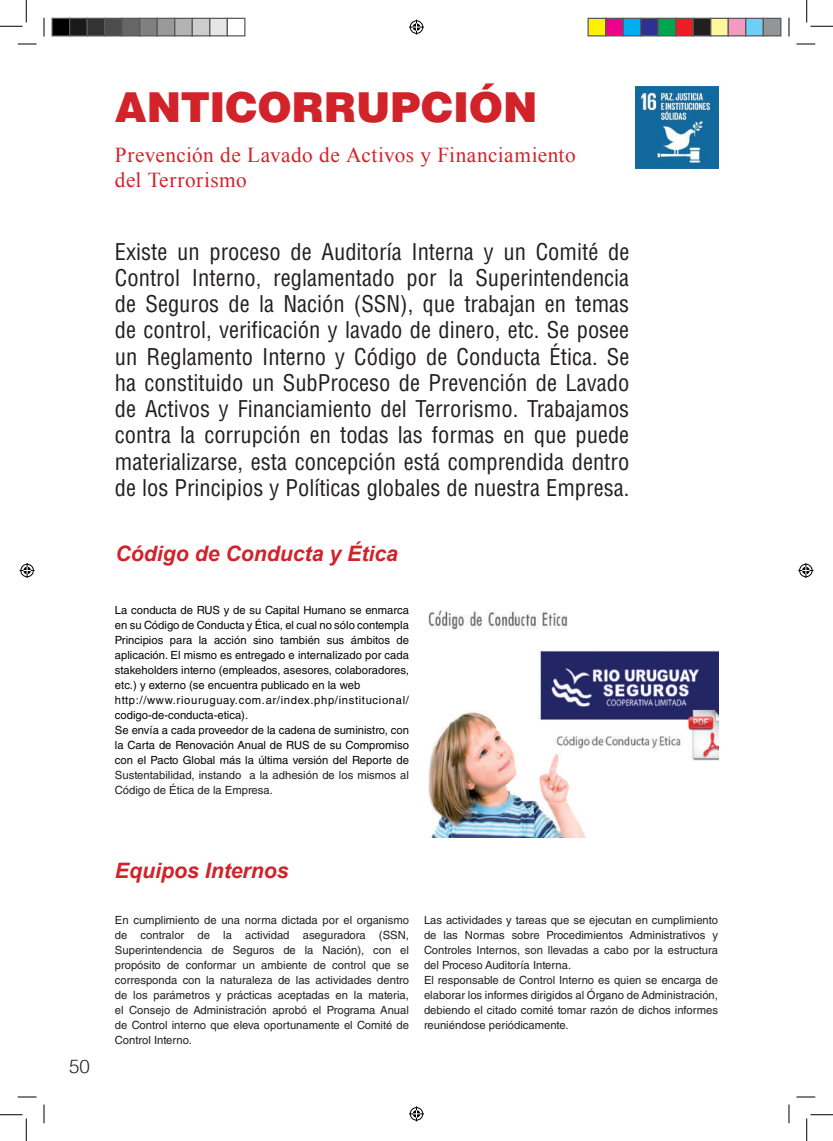
<style>
.page{position:relative;width:833px;height:1141px;background:#fff}
.page>*{position:absolute;margin:0;border:0;box-sizing:border-box;transform-origin:0 0}
.t1{font:900 41.25px "Helvetica LT Std";letter-spacing:-.005em;color:#d2222a}
.t2{font:condensed 22.5px/26.2px "Helvetica LT Std";color:#231f20;text-align:justify}
.t3{font:21.25px/25px "Times New Roman";letter-spacing:.02em;color:#d2222a}
.t4{font:italic 700 21.25px "Arial";color:#d1232a}
.t5{font:300 18.75px "Helvetica";color:#231f20}
.t6{font:11.25px/15px "Helvetica LT Std";color:#231f20}
.t7{font:11.25px/15px "Helvetica LT Std";color:#040503}
</style>
<div class="page">
<img style="left:428px;top:610px;width:289px;height:227px">
<img style="left:635px;top:86px;width:82px;height:83px">
<svg style="left:18px;top:43px;width:18px;height:2px"></svg>
<svg style="left:796px;top:43px;width:18px;height:2px"></svg>
<svg style="left:18px;top:1096px;width:18px;height:1px"></svg>
<svg style="left:796px;top:1096px;width:18px;height:1px"></svg>
<svg style="left:43px;top:18px;width:2px;height:18px"></svg>
<svg style="left:43px;top:1104px;width:2px;height:19px"></svg>
<svg style="left:788px;top:18px;width:1px;height:18px"></svg>
<svg style="left:788px;top:1104px;width:1px;height:19px"></svg>
<svg style="left:0;top:0;width:27px;height:27px"></svg>
<svg style="left:0;top:1114px;width:27px;height:26px"></svg>
<svg style="left:806px;top:0;width:26px;height:27px"></svg>
<svg style="left:806px;top:1114px;width:26px;height:26px"></svg>
<svg style="left:409px;top:20px;width:15px;height:15px"></svg>
<svg style="left:409px;top:1106px;width:15px;height:15px"></svg>
<svg style="left:20px;top:563px;width:15px;height:15px"></svg>
<svg style="left:798px;top:563px;width:14px;height:15px"></svg>
<div style="left:52px;top:18px;width:18px;height:18px;background:#000"></div>
<div style="left:51px;top:18px;width:19px;height:18px;border:1px solid #595959"></div>
<div style="left:70px;top:18px;width:17px;height:18px;background:#1a1a1a"></div>
<div style="left:69px;top:18px;width:19px;height:18px;border:1px solid #595959"></div>
<div style="left:87px;top:18px;width:18px;height:18px;background:#333"></div>
<div style="left:86px;top:18px;width:19px;height:18px;border:1px solid #595959"></div>
<div style="left:105px;top:18px;width:17px;height:18px;background:#4d4d4d"></div>
<div style="left:104px;top:18px;width:19px;height:18px;border:1px solid #595959"></div>
<div style="left:122px;top:18px;width:18px;height:18px;background:#666"></div>
<div style="left:121px;top:18px;width:19px;height:18px;border:1px solid #595959"></div>
<div style="left:140px;top:18px;width:17px;height:18px;background:#808080"></div>
<div style="left:139px;top:18px;width:19px;height:18px;border:1px solid #595959"></div>
<div style="left:157px;top:18px;width:18px;height:18px;background:#999"></div>
<div style="left:156px;top:18px;width:19px;height:18px;border:1px solid #595959"></div>
<div style="left:175px;top:18px;width:17px;height:18px;background:#b3b3b3"></div>
<div style="left:174px;top:18px;width:19px;height:18px;border:1px solid #595959"></div>
<div style="left:192px;top:18px;width:18px;height:18px;background:#ccc"></div>
<div style="left:191px;top:18px;width:19px;height:18px;border:1px solid #595959"></div>
<div style="left:210px;top:18px;width:17px;height:18px;background:#e6e6e6"></div>
<div style="left:209px;top:18px;width:19px;height:18px;border:1px solid #595959"></div>
<div style="left:226px;top:18px;width:19px;height:18px;border:1px solid #595959"></div>
<div style="left:587px;top:18px;width:18px;height:18px;background:#fff101"></div>
<div style="left:587px;top:18px;width:19px;height:18px;border:1px solid #595959"></div>
<div style="left:605px;top:18px;width:17px;height:18px;background:#ed028c"></div>
<div style="left:604px;top:18px;width:19px;height:18px;border:1px solid #595959"></div>
<div style="left:622px;top:18px;width:18px;height:18px;background:#00aeef"></div>
<div style="left:622px;top:18px;width:19px;height:18px;border:1px solid #595959"></div>
<div style="left:640px;top:18px;width:17px;height:18px;background:#2e3092"></div>
<div style="left:639px;top:18px;width:19px;height:18px;border:1px solid #595959"></div>
<div style="left:657px;top:18px;width:18px;height:18px;background:#00a54f"></div>
<div style="left:657px;top:18px;width:19px;height:18px;border:1px solid #595959"></div>
<div style="left:675px;top:18px;width:17px;height:18px;background:#ee1d23"></div>
<div style="left:674px;top:18px;width:19px;height:18px;border:1px solid #595959"></div>
<div style="left:692px;top:18px;width:18px;height:18px;background:#231f20"></div>
<div style="left:692px;top:18px;width:19px;height:18px;border:1px solid #595959"></div>
<div style="left:710px;top:18px;width:17px;height:18px;background:#fff79a"></div>
<div style="left:709px;top:18px;width:19px;height:18px;border:1px solid #595959"></div>
<div style="left:727px;top:18px;width:18px;height:18px;background:#f499c2"></div>
<div style="left:727px;top:18px;width:19px;height:18px;border:1px solid #595959"></div>
<div style="left:745px;top:18px;width:17px;height:18px;background:#6bcff6"></div>
<div style="left:744px;top:18px;width:19px;height:18px;border:1px solid #595959"></div>
<div style="left:762px;top:18px;width:18px;height:18px;background:#939598"></div>
<div style="left:762px;top:18px;width:19px;height:18px;border:1px solid #595959"></div>
<h1 class="t1" style="left:115px;top:80px;width:424px">ANTICORRUPCIÓN</h1>
<h3 class="t3" style="left:115px;top:142px;width:462px">Prevención de Lavado de Activos y Financiamiento del Terrorismo</h3>
<p class="t2" style="left:115px;top:238px;width:515px">Existe un proceso de Auditoría Interna y un Comité de Control Interno, reglamentado por la Superintendencia de Seguros de la Nación (SSN), que trabajan en temas de control, verificación y lavado de dinero, etc. Se posee un Reglamento Interno y Código de Conducta Ética. Se ha constituido un SubProceso de Prevención de Lavado de Activos y Financiamiento del Terrorismo. Trabajamos contra la corrupción en todas las formas en que puede materializarse, esta concepción está comprendida dentro de los Principios y Políticas globales de nuestra Empresa.</p>
<h3 class="t4" style="left:115px;top:540px;width:284px">Código de Conducta y Ética</h3>
<p class="t7" style="left:115px;top:602px;width:295px">La conducta de RUS y de su Capital Humano se enmarca en su Código de Conducta y Ética, el cual no sólo contempla Principios para la acción sino también sus ámbitos de aplicación. El mismo es entregado e internalizado por cada stakeholders interno (empleados, asesores, colaboradores, etc.) y externo (se encuentra publicado en la web http://www.riouruguay.com.ar/index.php/institucional/ codigo-de-conducta-etica).<br>Se envía a cada proveedor de la cadena de suministro, con la Carta de Renovación Anual de RUS de su Compromiso con el Pacto Global más la última versión del Reporte de</p>
<p class="t6" style="left:115px;top:767px;width:295px">Sustentabilidad, instando a la adhesión de los mismos al<br>Código de Ética de la Empresa.</p>
<h3 class="t5" style="left:69px;top:1049px;width:22px">50</h3>
<h3 class="t4" style="left:115px;top:856px;width:175px">Equipos Internos</h3>
<p class="t6" style="left:115px;top:912px;width:295px;text-align:justify">En cumplimiento de una norma dictada por el organismo de contralor de la actividad aseguradora (SSN, Superintendencia de Seguros de la Nación), con el propósito de conformar un ambiente de control que se corresponda con la naturaleza de las actividades dentro de los parámetros y prácticas aceptadas en la materia, el Consejo de Administración aprobó el Programa Anual de Control interno que eleva oportunamente el Comité de Control Interno.</p>
<p class="t6" style="left:424px;top:912px;width:295px">Las actividades y tareas que se ejecutan en cumplimiento de las Normas sobre Procedimientos Administrativos y Controles Internos, son llevadas a cabo por la estructura del Proceso Auditoría Interna.<br>El responsable de Control Interno es quien se encarga de elaborar los informes dirigidos al Órgano de Administración, debiendo el citado comité tomar razón de dichos informes reuniéndose periódicamente.</p>
</div>
